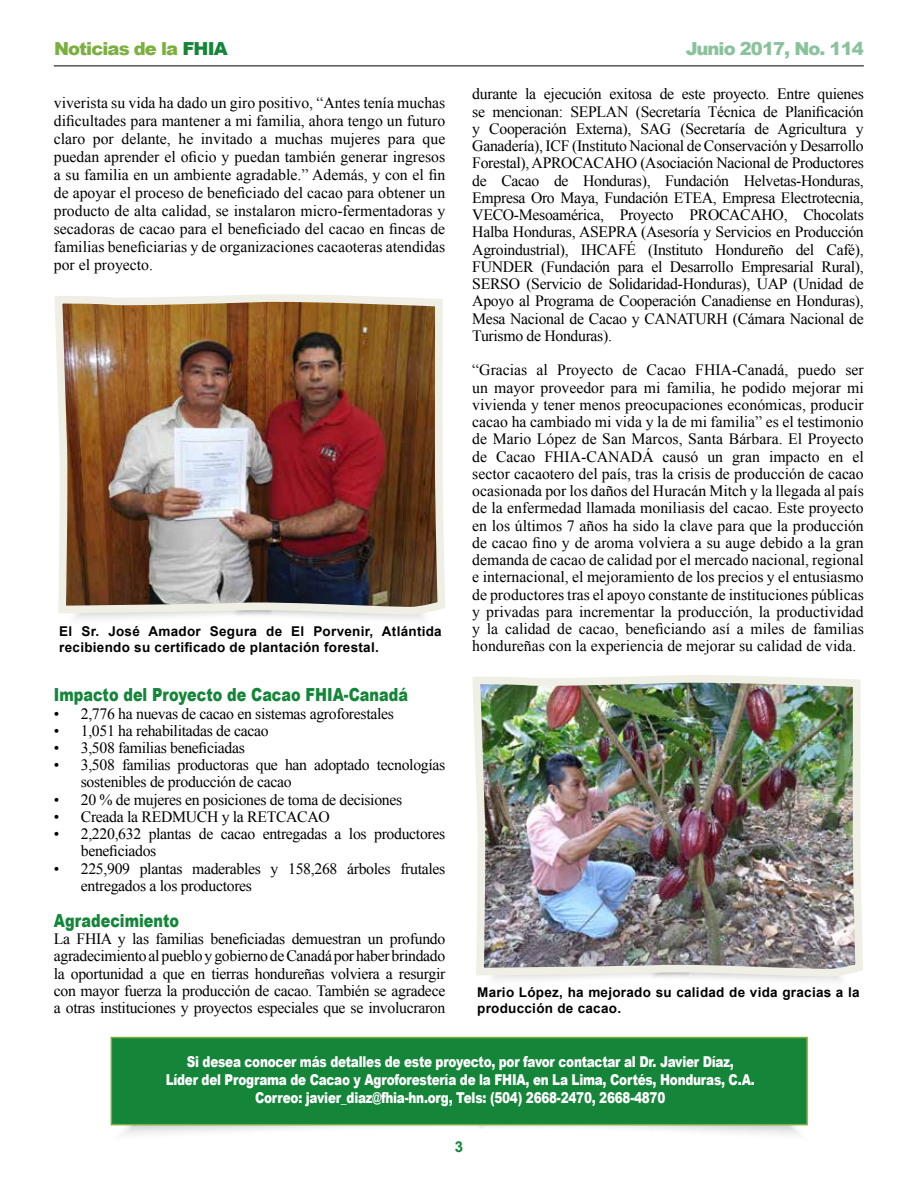
<style>
.page{position:relative;width:918px;height:1188px;background:#fff}
.page>*{position:absolute;margin:0;border:0;box-sizing:border-box;transform-origin:0 0}
.t1{font:900 18px "Arial";color:#148539;scale:.8 1}
.t2{font:900 18px "Arial";letter-spacing:-.05em;color:#7bb03f}
.t3{font:900 18px "Arial";letter-spacing:-.05em;color:#8ac29c}
.t4{font:15.75px/17.2px "Times New Roman";letter-spacing:-.02em;color:#000;text-align:justify}
.t5{font:900 15px/18px "Arial";letter-spacing:-.02em;color:#fff;text-align:center;scale:.8 1}
.t6{font:700 15px "Arial";color:#148539}
.t7{font:700 13.5px/16.5px "Arial";letter-spacing:.02em;color:#000}
.s1{color:#148539}
</style>
<div class="page">
<hr style="left:54px;top:66px;width:810px;height:1px;background:#000">
<svg style="left:110px;top:1090px;width:698px;height:45px"></svg>
<div style="left:111px;top:1037px;width:697px;height:88px;background:#148539;border:2px solid #7bb03f"></div>
<img style="left:54px;top:294px;width:391px;height:324px">
<img style="left:472px;top:675px;width:391px;height:305px">
<p class="t2" style="left:54px;top:35px;width:175px">Noticias de la <span class="s1">FHIA</span></p>
<p class="t3" style="left:686px;top:35px;width:180px">Junio 2017, No. 114</p>
<p class="t4" style="left:54px;top:93px;width:393px;line-height:18px">viverista su vida ha dado un giro positivo, “Antes tenía muchas dificultades para mantener a mi familia, ahora tengo un futuro claro por delante, he invitado a muchas mujeres para que puedan aprender el oficio y puedan también generar ingresos a su familia en un ambiente agradable.” Además, y con el fin de apoyar el proceso de beneficiado del cacao para obtener un producto de alta calidad, se instalaron micro-fermentadoras y secadoras de cacao para el beneficiado del cacao en fincas de familias beneficiarias y de organizaciones cacaoteras atendidas por el proyecto.</p>
<p class="t7" style="left:59px;top:623px;width:384px">El Sr. José Amador Segura de El Porvenir, Atlántida recibiendo su certificado de plantación forestal.</p>
<p class="t1" style="left:54px;top:682px;width:444px">Impacto del Proyecto de Cacao FHIA-Canadá</p>
<p class="t4" style="left:54px;top:704px;width:342px">• 2,776 ha nuevas de cacao en sistemas agroforestales</p>
<p class="t4" style="left:54px;top:722px;width:216px">• 1,051 ha rehabilitadas de cacao</p>
<p class="t4" style="left:54px;top:739px;width:193px">• 3,508 familias beneficiadas</p>
<p class="t4" style="left:81px;top:756px;width:366px;text-indent:-27px">• 3,508 familias productoras que han adoptado tecnologías sostenibles de producción de cacao</p>
<p class="t4" style="left:54px;top:791px;width:350px">• 20 % de mujeres en posiciones de toma de decisiones</p>
<p class="t4" style="left:54px;top:808px;width:278px">• Creada la REDMUCH y la RETCACAO</p>
<p class="t4" style="left:81px;top:825px;width:366px;text-indent:-27px">• 2,220,632 plantas de cacao entregadas a los productores beneficiados</p>
<p class="t4" style="left:81px;top:860px;width:366px;text-indent:-27px">• 225,909 plantas maderables y 158,268 árboles frutales entregados a los productores</p>
<p class="t1" style="left:54px;top:908px;width:158px">Agradecimiento</p>
<p class="t4" style="left:54px;top:930px;width:393px">La FHIA y las familias beneficiadas demuestran un profundo agradecimiento al pueblo y gobierno de Canadá por haber brindado la oportunidad a que en tierras hondureñas volviera a resurgir con mayor fuerza la producción de cacao. También se agradece a otras instituciones y proyectos especiales que se involucraron</p>
<p class="t4" style="left:472px;top:85px;width:393px">durante la ejecución exitosa de este proyecto. Entre quienes se mencionan: SEPLAN (Secretaría Técnica de Planificación y Cooperación Externa), SAG (Secretaría de Agricultura y Ganadería), ICF (Instituto Nacional de Conservación y Desarrollo Forestal), APROCACAHO (Asociación Nacional de Productores de Cacao de Honduras), Fundación Helvetas-Honduras, Empresa Oro Maya, Fundación ETEA, Empresa Electrotecnia, VECO-Mesoamérica, Proyecto PROCACAHO, Chocolats Halba Honduras, ASEPRA (Asesoría y Servicios en Producción Agroindustrial), IHCAFÉ (Instituto Hondureño del Café), FUNDER (Fundación para el Desarrollo Empresarial Rural), SERSO (Servicio de Solidaridad-Honduras), UAP (Unidad de Apoyo al Programa de Cooperación Canadiense en Honduras), Mesa Nacional de Cacao y CANATURH (Cámara Nacional de Turismo de Honduras).</p>
<p class="t4" style="left:472px;top:361px;width:393px">“Gracias al Proyecto de Cacao FHIA-Canadá, puedo ser un mayor proveedor para mi familia, he podido mejorar mi vivienda y tener menos preocupaciones económicas, producir cacao ha cambiado mi vida y la de mi familia” es el testimonio de Mario López de San Marcos, Santa Bárbara. El Proyecto de Cacao FHIA-CANADÁ causó un gran impacto en el sector cacaotero del país, tras la crisis de producción de cacao ocasionada por los daños del Huracán Mitch y la llegada al país de la enfermedad llamada moniliasis del cacao. Este proyecto en los últimos 7 años ha sido la clave para que la producción de cacao fino y de aroma volviera a su auge debido a la gran demanda de cacao de calidad por el mercado nacional, regional e internacional, el mejoramiento de los precios y el entusiasmo de productores tras el apoyo constante de instituciones públicas y privadas para incrementar la producción, la productividad y la calidad de cacao, beneficiando así a miles de familias hondureñas con la experiencia de mejorar su calidad de vida.</p>
<p class="t7" style="left:477px;top:984px;width:384px">Mario López, ha mejorado su calidad de vida gracias a la producción de cacao.</p>
<p class="t5" style="left:166px;top:1052px;width:738px">Si desea conocer más detalles de este proyecto, por favor contactar al Dr. Javier Díaz,<br>Líder del Programa de Cacao y Agroforestería de la FHIA, en La Lima, Cortés, Honduras, C.A.<br>Correo: javier_diaz@fhia-hn.org, Tels: (504) 2668-2470, 2668-4870</p>
<p class="t6" style="left:455px;top:1137px;width:10px">3</p>
</div>
